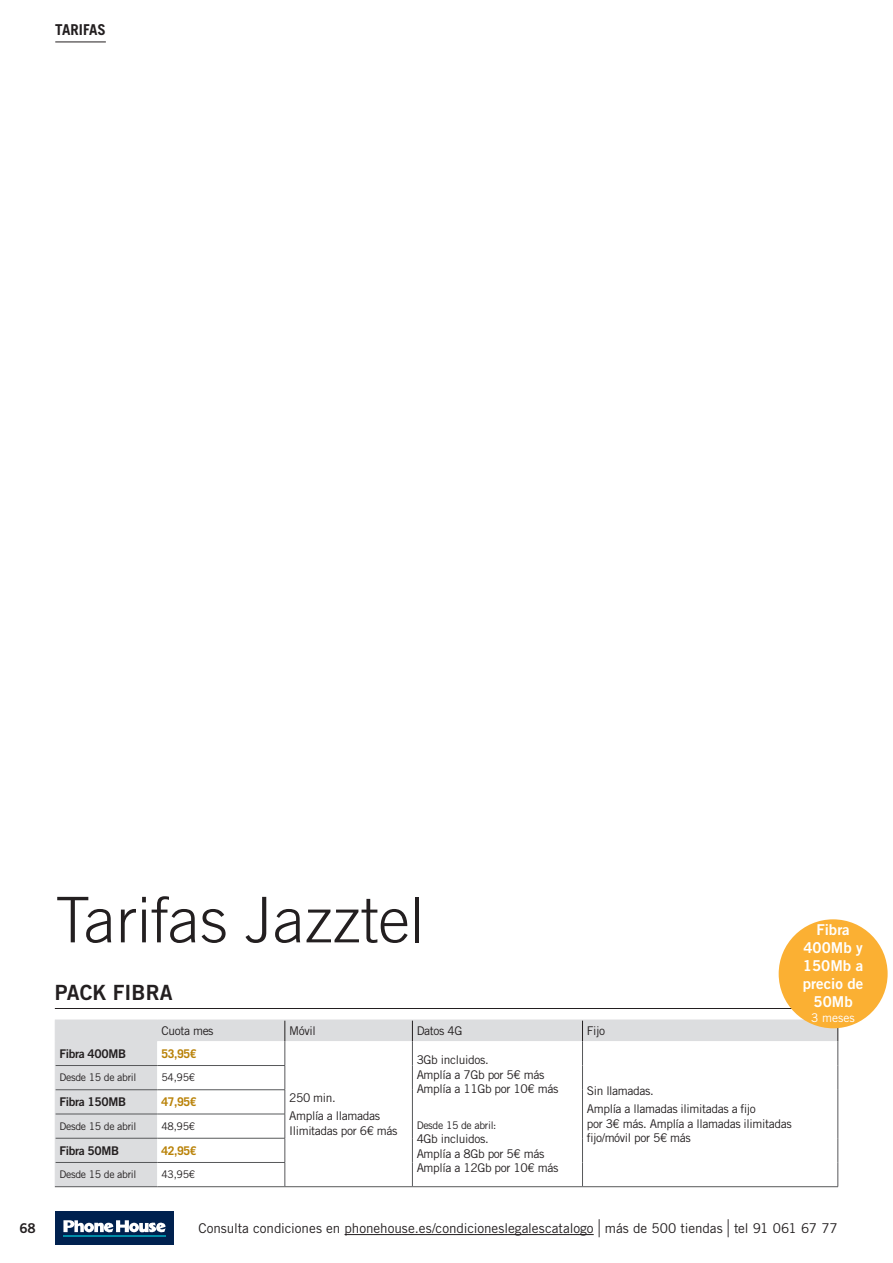
<style>
.page{position:relative;width:893px;height:1263px;background:#fff}
.page>*{position:absolute;margin:0;border:0;box-sizing:border-box;transform-origin:0 0}
.t1{font:300 63px "Trade Gothic LT Std";color:#231f20}
.t2{font:21px "Trade Gothic LT Std Bd 2";color:#231f20}
.t3{font:15px/18px "Trade Gothic LT Std Bd 2";color:#fff;text-align:center}
.t4{font:700 15px "Trade Gothic LT Std";color:#231f20}
.t5{font:13.5px "Trade Gothic LT Std";letter-spacing:-.005em;color:#231f20}
.t6{font:13.5px "Trade Gothic LT Std Bd 2";color:#231f20}
.t7{font:12px/14.4px "Trade Gothic LT Std";letter-spacing:-.03em;color:#231f20}
.t8{font:12px "Trade Gothic LT Std Bd 2";letter-spacing:-.03em;color:#231f20}
.t9{font:700 12px "Trade Gothic LT Std";letter-spacing:-.03em;color:#b98208}
.t10{font:12px "Trade Gothic LT Std";color:#fff}
.t11{font:10.5px "Trade Gothic LT Std";letter-spacing:-.03em;color:#231f20}
.s1{font-size:24.3px}
</style>
<div class="page">
<div style="left:55px;top:1212px;width:118px;height:33px;background:#00214f"></div>
<svg style="left:63px;top:1220px;width:103px;height:12px"></svg>
<hr style="left:63px;top:1235px;width:103px;height:2px;background:#008da8">
<hr style="left:345px;top:1234px;width:249px;height:1px;background:#231f20">
<hr style="left:55px;top:42px;width:51px;height:1px;background:#231f20">
<hr style="left:55px;top:1008px;width:782px;height:1px;background:#231f20">
<div style="left:56px;top:1021px;width:782px;height:165px;background:#dcdddf"></div>
<svg style="left:157px;top:1041px;width:681px;height:145px"></svg>
<hr style="left:55px;top:1020px;width:102px;height:1px;background:#dcdddf">
<hr style="left:157px;top:1020px;width:128px;height:1px;background:#dcdddf">
<hr style="left:285px;top:1020px;width:127px;height:1px;background:#dcdddf">
<hr style="left:412px;top:1020px;width:170px;height:1px;background:#dcdddf">
<hr style="left:582px;top:1020px;width:256px;height:1px;background:#dcdddf">
<svg style="left:55px;top:1021px;width:1px;height:165px"></svg>
<svg style="left:412px;top:1020px;width:1px;height:166px"></svg>
<svg style="left:582px;top:1020px;width:1px;height:166px"></svg>
<svg style="left:838px;top:1028px;width:1px;height:158px"></svg>
<hr style="left:56px;top:1065px;width:101px;height:1px;background:#57585a">
<hr style="left:56px;top:1089px;width:101px;height:1px;background:#57585a">
<hr style="left:157px;top:1065px;width:128px;height:1px;background:#57585a">
<hr style="left:157px;top:1089px;width:128px;height:1px;background:#57585a">
<hr style="left:56px;top:1114px;width:101px;height:1px;background:#57585a">
<hr style="left:56px;top:1138px;width:101px;height:1px;background:#57585a">
<hr style="left:56px;top:1162px;width:101px;height:1px;background:#57585a">
<hr style="left:55px;top:1186px;width:102px;height:1px;background:#57585a">
<hr style="left:157px;top:1114px;width:128px;height:1px;background:#57585a">
<hr style="left:157px;top:1138px;width:128px;height:1px;background:#57585a">
<svg style="left:285px;top:1020px;width:1px;height:166px"></svg>
<hr style="left:285px;top:1186px;width:127px;height:1px;background:#57585a">
<hr style="left:412px;top:1186px;width:170px;height:1px;background:#57585a">
<hr style="left:582px;top:1186px;width:256px;height:1px;background:#57585a">
<hr style="left:157px;top:1162px;width:128px;height:1px;background:#57585a">
<hr style="left:157px;top:1186px;width:128px;height:1px;background:#57585a">
<div style="left:779px;top:919px;width:109px;height:109px;background:#fbb033;border-radius:50%"></div>
<p class="t4" style="left:55px;top:21px;width:52px">TARIFAS</p>
<p class="t1" style="left:55px;top:882px;width:370px">Tarifas Jazztel</p>
<p class="t2" style="left:55px;top:979px;width:119px">PACK FIBRA</p>
<p class="t7" style="left:162px;top:1023px;width:54px">Cuota mes</p>
<p class="t7" style="left:289px;top:1023px;width:28px">Móvil</p>
<p class="t7" style="left:417px;top:1023px;width:47px">Datos 4G</p>
<p class="t7" style="left:587px;top:1023px;width:20px">Fijo</p>
<p class="t8" style="left:59px;top:1046px;width:68px">Fibra 400MB</p>
<p class="t9" style="left:162px;top:1046px;width:36px">53,95€</p>
<p class="t7" style="left:289px;top:1090px;width:48px">250 min.</p>
<p class="t7" style="left:289px;top:1109px;width:110px">Amplía a llamadas<br>Ilimitadas por 6€ más</p>
<p class="t7" style="left:417px;top:1053px;width:143px">3Gb incluidos.<br>Amplía a 7Gb por 5€ más<br>Amplía a 11Gb por 10€ más</p>
<p class="t11" style="left:417px;top:1119px;width:81px">Desde 15 de abril:</p>
<p class="t7" style="left:417px;top:1131px;width:143px">4Gb incluidos.<br>Amplía a 8Gb por 5€ más<br>Amplía a 12Gb por 10€ más</p>
<p class="t11" style="left:59px;top:1071px;width:78px">Desde 15 de abril</p>
<p class="t11" style="left:162px;top:1071px;width:35px">54,95€</p>
<p class="t8" style="left:59px;top:1094px;width:68px">Fibra 150MB</p>
<p class="t9" style="left:162px;top:1094px;width:36px">47,95€</p>
<p class="t11" style="left:59px;top:1120px;width:78px">Desde 15 de abril</p>
<p class="t11" style="left:162px;top:1120px;width:35px">48,95€</p>
<p class="t8" style="left:59px;top:1143px;width:61px">Fibra 50MB</p>
<p class="t9" style="left:162px;top:1143px;width:36px">42,95€</p>
<p class="t11" style="left:59px;top:1168px;width:78px">Desde 15 de abril</p>
<p class="t11" style="left:162px;top:1168px;width:35px">43,95€</p>
<p class="t7" style="left:587px;top:1083px;width:69px">Sin llamadas.</p>
<p class="t7" style="left:587px;top:1101px;width:206px">Amplía a llamadas ilimitadas a fijo<br>por 3€ más. Amplía a llamadas ilimitadas fijo/móvil por 5€ más</p>
<p class="t3" style="left:803px;top:921px;width:62px">Fibra<br>400Mb y<br>150Mb a precio de<br>50Mb</p>
<p class="t10" style="left:811px;top:1010px;width:45px">3 meses</p>
<p class="t6" style="left:19px;top:1220px;width:18px">68</p>
<p class="t5" style="left:198px;top:1220px;width:641px">Consulta condiciones en phonehouse.es/condicioneslegalescatalogo <span class="s1">|</span> más de 500 tiendas <span class="s1">|</span> tel 91 061 67 77</p>
</div>
